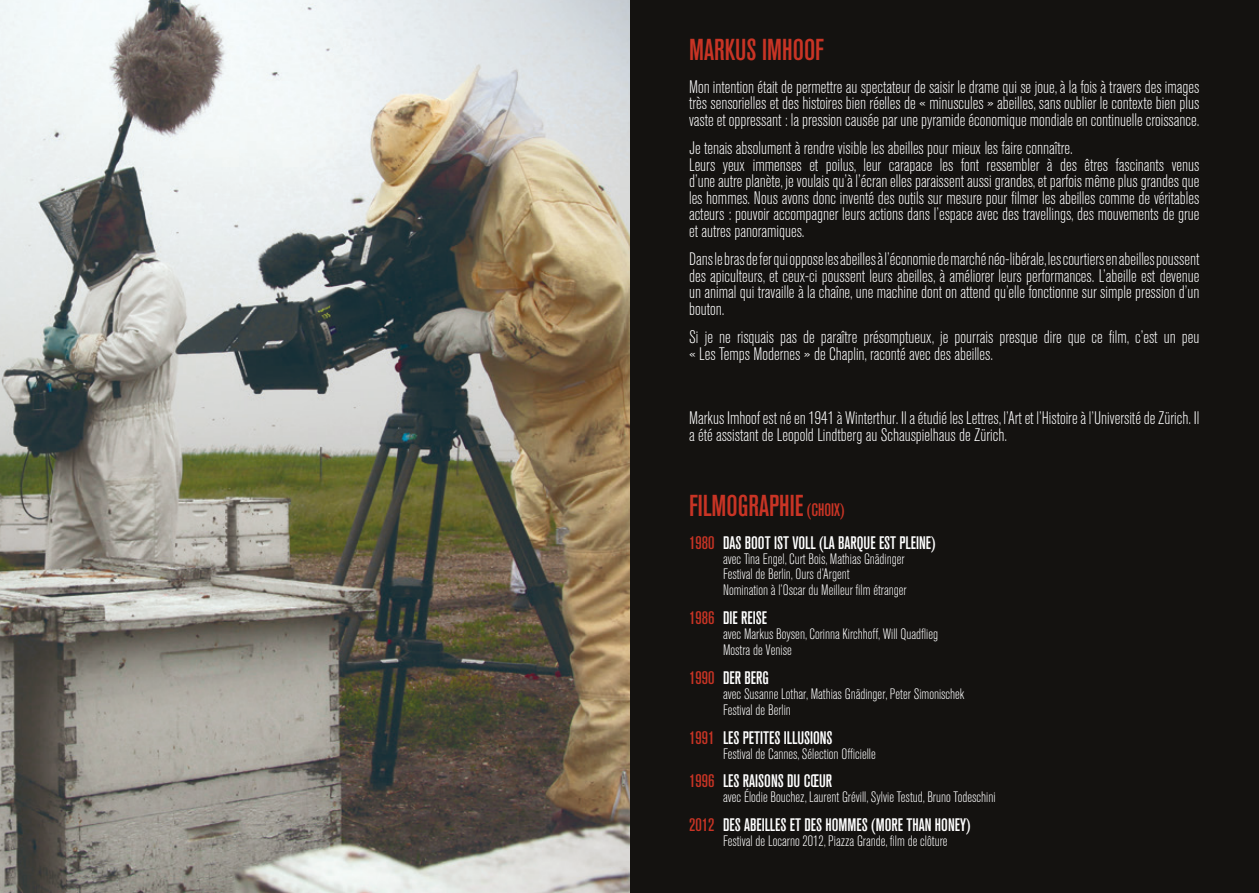
<style>
.page{position:relative;width:1259px;height:893px;background:#141210}
.page>*{position:absolute;margin:0;border:0;box-sizing:border-box;transform-origin:0 0}
.t1{font:30px "Akzidenz Grotesk BQ Md Cnd Alt";color:#c83425}
.t2{font:300 condensed 18px/16.5px "Akzidenz Grotesk BQ";color:#fff;text-align:justify}
.t3{font:500 condensed 18px "Akzidenz Grotesk BQ";color:#fff}
.t4{font:500 condensed 18px "Akzidenz Grotesk BQ";color:#c83425}
.t5{font:300 condensed 15px "Akzidenz Grotesk BQ";color:#fff}
.s1{font-size:18px}
</style>
<div class="page">
<img style="left:0;top:0;width:629px;height:893px">
<p class="t1" style="left:689px;top:33px;width:136px">MARKUS IMHOOF</p>
<p class="t2" style="left:689px;top:79px;width:512px">Mon intention était de permettre au spectateur de saisir le drame qui se joue, à la fois à travers des images très sensorielles et des histoires bien réelles de « minuscules » abeilles, sans oublier le contexte bien plus vaste et oppressant : la pression causée par une pyramide économique mondiale en continuelle croissance.</p>
<p class="t2" style="left:689px;top:141px;width:385px">Je tenais absolument à rendre visible les abeilles pour mieux les faire connaître.</p>
<p class="t2" style="left:689px;top:157px;width:512px">Leurs yeux immenses et poilus, leur carapace les font ressembler à des êtres fascinants venus d’une autre planète, je voulais qu’à l’écran elles paraissent aussi grandes, et parfois même plus grandes que les hommes. Nous avons donc inventé des outils sur mesure pour filmer les abeilles comme de véritables acteurs : pouvoir accompagner leurs actions dans l’espace avec des travellings, des mouvements de grue et autres panoramiques.</p>
<p class="t2" style="left:689px;top:252px;width:512px">Dans le bras de fer qui oppose les abeilles à l’économie de marché néo-libérale, les courtiers en abeilles poussent des apiculteurs, et ceux-ci poussent leurs abeilles, à améliorer leurs performances. L’abeille est devenue un animal qui travaille à la chaîne, une machine dont on attend qu’elle fonctionne sur simple pression d’un bouton.</p>
<p class="t2" style="left:689px;top:330px;width:512px">Si je ne risquais pas de paraître présomptueux, je pourrais presque dire que ce film, c’est un peu « Les Temps Modernes » de Chaplin, raconté avec des abeilles.</p>
<p class="t2" style="left:689px;top:410px;width:512px">Markus Imhoof est né en 1941 à Winterthur. Il a étudié les Lettres, l’Art et l’Histoire à l’Université de Zürich. Il a été assistant de Leopold Lindtberg au Schauspielhaus de Zürich.</p>
<p class="t1" style="left:689px;top:489px;width:157px">FILMOGRAPHIE <span class="s1">(CHOIX)</span></p>
<p class="t3" style="left:723px;top:532px;width:214px">DAS BOOT IST VOLL (LA BARQUE EST PLEINE)</p>
<p class="t5" style="left:723px;top:551px;width:183px">avec Tina Engel, Curt Bois, Mathias Gnädinger</p>
<p class="t5" style="left:723px;top:566px;width:128px">Festival de Berlin, Ours d’Argent</p>
<p class="t5" style="left:723px;top:582px;width:185px">Nomination à l’Oscar du Meilleur film étranger</p>
<p class="t3" style="left:723px;top:607px;width:45px">DIE REISE</p>
<p class="t5" style="left:723px;top:626px;width:216px">avec Markus Boysen, Corinna Kirchhoff, Will Quadflieg</p>
<p class="t5" style="left:723px;top:642px;width:70px">Mostra de Venise</p>
<p class="t3" style="left:723px;top:667px;width:47px">DER BERG</p>
<p class="t5" style="left:723px;top:686px;width:243px">avec Susanne Lothar, Mathias Gnädinger, Peter Simonischek</p>
<p class="t5" style="left:723px;top:702px;width:69px">Festival de Berlin</p>
<p class="t3" style="left:723px;top:727px;width:111px">LES PETITES ILLUSIONS</p>
<p class="t5" style="left:723px;top:746px;width:154px">Festival de Cannes, Sélection Officielle</p>
<p class="t3" style="left:723px;top:771px;width:111px">LES RAISONS DU CŒUR</p>
<p class="t5" style="left:723px;top:789px;width:274px">avec Élodie Bouchez, Laurent Grévill, Sylvie Testud, Bruno Todeschini</p>
<p class="t3" style="left:723px;top:814px;width:249px">DES ABEILLES ET DES HOMMES (MORE THAN HONEY)</p>
<p class="t5" style="left:723px;top:833px;width:226px">Festival de Locarno 2012, Piazza Grande, film de clôture</p>
<p class="t4" style="left:689px;top:533px;width:27px">1980</p>
<p class="t4" style="left:689px;top:608px;width:27px">1986</p>
<p class="t4" style="left:689px;top:668px;width:27px">1990</p>
<p class="t4" style="left:689px;top:728px;width:27px">1991</p>
<p class="t4" style="left:689px;top:771px;width:27px">1996</p>
<p class="t4" style="left:689px;top:815px;width:27px">2012</p>
</div>
